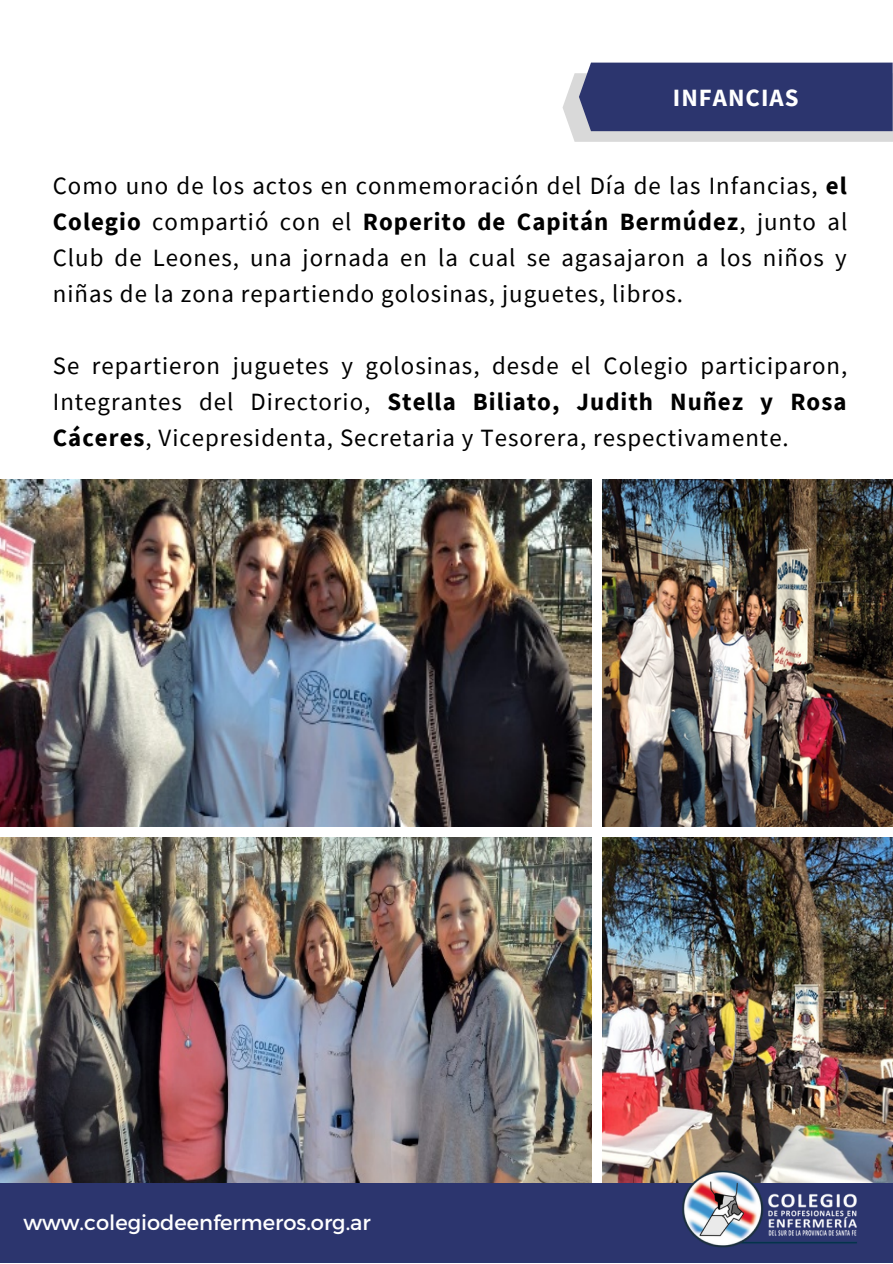
<style>
.page{position:relative;width:893px;height:1264px;background:#fff}
.page>*{position:absolute;margin:0;border:0;box-sizing:border-box;transform-origin:0 0}
.t1{font:24.9px/36px "Source Sans Pro";letter-spacing:.04em;color:#000;text-align:justify}
.t2{font:700 24.9px "Source Sans Pro";letter-spacing:.04em;color:#fff}
.t3{font:21px "Montserrat";color:#fff}
.s1{font-weight:700}
</style>
<div class="page">
<img style="left:0;top:479px;width:591px;height:347px">
<img style="left:602px;top:479px;width:290px;height:347px">
<img style="left:602px;top:837px;width:290px;height:346px">
<img style="left:0;top:837px;width:591px;height:346px">
<div style="left:0;top:1183px;width:892px;height:79px;background:#2c356e"></div>
<img style="left:675px;top:1165px;width:188px;height:83px">
<svg style="left:562px;top:63px;width:330px;height:79px;background:#505785"></svg>
<p class="t2" style="left:672px;top:82px;width:127px">INFANCIAS</p>
<p class="t1" style="left:53px;top:167px;width:796px">Como uno de los actos en conmemoración del Día de las Infancias, <span class="s1">el Colegio</span> compartió con el <span class="s1">Roperito de Capitán Bermúdez</span>, junto al Club de Leones, una jornada en la cual se agasajaron a los niños y niñas de la zona repartiendo golosinas, juguetes, libros.</p>
<p class="t1" style="left:53px;top:347px;width:796px">Se repartieron juguetes y golosinas, desde el Colegio participaron, Integrantes del Directorio, <span class="s1">Stella Biliato, Judith Nuñez y Rosa Cáceres</span>, Vicepresidenta, Secretaria y Tesorera, respectivamente.</p>
<p class="t3" style="left:23px;top:1208px;width:349px">www.colegiodeenfermeros.org.ar</p>
</div>
